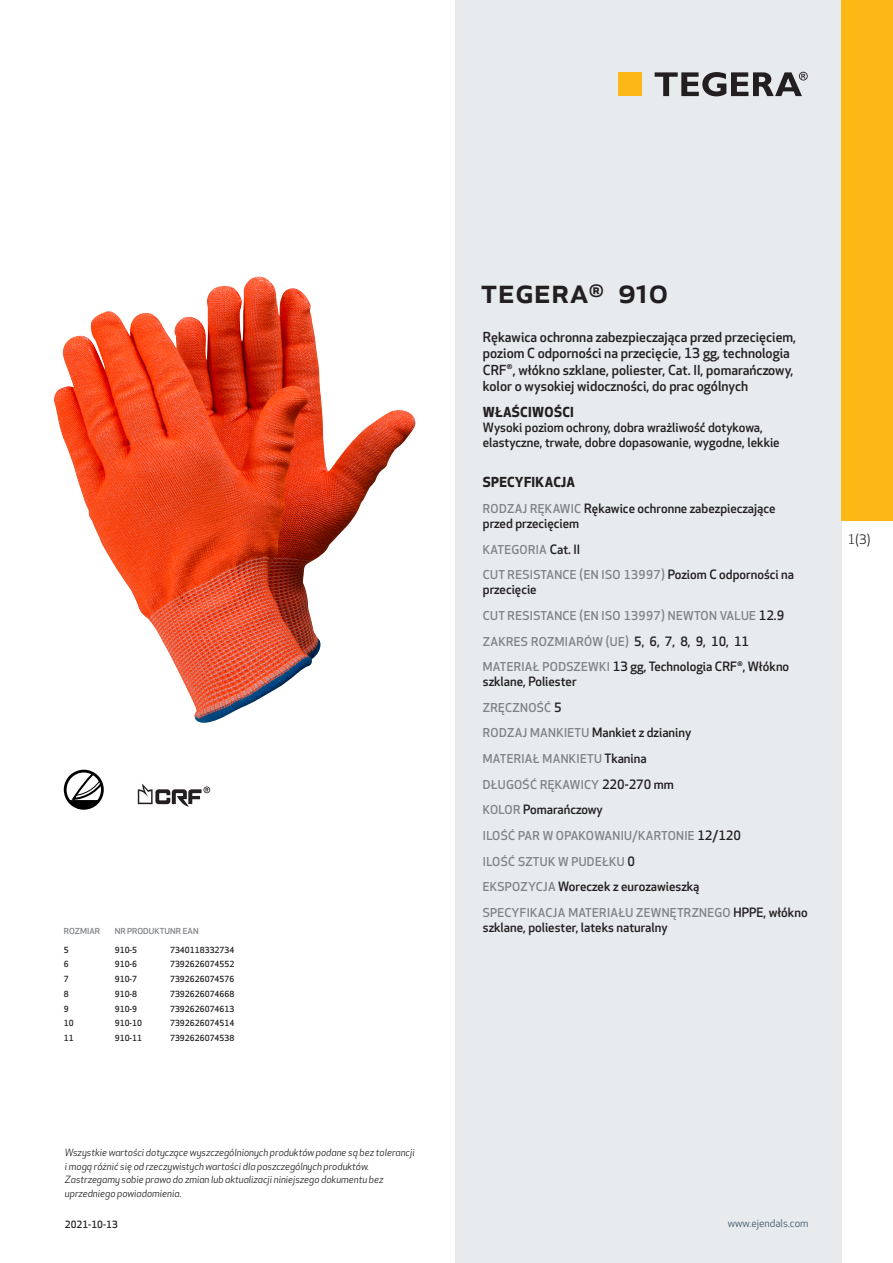
<style>
.page{position:relative;width:893px;height:1263px;background:#fff}
.page>*{position:absolute;margin:0;border:0;box-sizing:border-box;transform-origin:0 0}
.prodname{font:500 34.5px "Apex New";color:#231f20}
.Funktion_body{font:500 13.5px/16.5px "Apex New";color:#231f20}
.Funktion_body-2{font:700 13.5px "Apex New";letter-spacing:.025em;color:#231f20}
.t1{font:12.75px "Apex New";color:#231f20}
.Funktion_body-3{font:500 12.6px/15px "Apex New";color:#231f20}
.Funktion_body-4{font:500 12px "Apex New";letter-spacing:.025em;color:#808285}
.t2{font:10.5px "Apex New";color:#405968}
.t3{font:italic 9.75px/13.5px "Apex New";color:#231f20}
.t4{font:500 9.75px "Apex New";color:#231f20}
.ArticleTable_body{font:500 8.25px "Apex New";color:#231f20}
.ArticeTable_header{font:500 8.1px "Apex New";color:#808285;scale:1.06 1}
.s1{font-size:12px;color:#808285}
.s2{font-size:12.6px;color:#231f20}
</style>
<div class="page">
<div style="left:455px;top:0;width:387px;height:1263px;background:#e8ebee"></div>
<div style="left:842px;top:0;width:51px;height:520px;background:#fcb814"></div>
<img style="left:54px;top:276px;width:362px;height:447px">
<div style="left:618px;top:72px;width:24px;height:24px;background:#fcb814"></div>
<svg style="left:655px;top:72px;width:153px;height:24px"></svg>
<svg style="left:64px;top:770px;width:40px;height:40px"></svg>
<svg style="left:138px;top:784px;width:72px;height:22px"></svg>
<p class="prodname" style="left:480px;top:267px;width:189px">TEGERA<sup>®</sup> 910</p>
<p class="Funktion_body" style="left:483px;top:328px;width:315px">Rękawica ochronna zabezpieczająca przed przecięciem, poziom C odporności na przecięcie, 13 gg, technologia CRF<sup>®</sup>, włókno szklane, poliester, Cat. II, pomarańczowy, kolor o wysokiej widoczności, do prac ogólnych</p>
<p class="Funktion_body-2" style="left:483px;top:402px;width:93px">WŁAŚCIWOŚCI</p>
<p class="Funktion_body-3" style="left:483px;top:419px;width:298px">Wysoki poziom ochrony, dobra wrażliwość dotykowa, elastyczne, trwałe, dobre dopasowanie, wygodne, lekkie</p>
<p class="Funktion_body-2" style="left:483px;top:473px;width:94px">SPECYFIKACJA</p>
<p class="Funktion_body-3" style="left:483px;top:501px;width:294px"><span class="s1">RODZAJ RĘKAWIC</span> Rękawice ochronne zabezpieczające przed przecięciem</p>
<p class="Funktion_body-4" style="left:483px;top:541px;width:99px">KATEGORIA <span class="s2">Cat. II</span></p>
<p class="Funktion_body-4" style="left:483px;top:567px;width:313px">CUT RESISTANCE (EN ISO 13997) <span class="s2">Poziom C odporności na</span></p>
<p class="Funktion_body-3" style="left:483px;top:582px;width:55px">przecięcie</p>
<p class="Funktion_body-4" style="left:483px;top:607px;width:303px">CUT RESISTANCE (EN ISO 13997) NEWTON VALUE <span class="s2">12.9</span></p>
<p class="Funktion_body-4" style="left:483px;top:633px;width:268px">ZAKRES ROZMIARÓW (UE) <span class="s2">5, 6, 7, 8, 9, 10, 11</span></p>
<p class="Funktion_body-3" style="left:483px;top:659px;width:308px"><span class="s1">MATERIAŁ PODSZEWKI</span> 13 gg, Technologia CRF<sup>®</sup>, Włókno szklane, Poliester</p>
<p class="Funktion_body-4" style="left:483px;top:699px;width:80px">ZRĘCZNOŚĆ <span class="s2">5</span></p>
<p class="Funktion_body-3" style="left:483px;top:725px;width:210px"><span class="s1">RODZAJ MANKIETU</span> Mankiet z dzianiny</p>
<p class="Funktion_body-4" style="left:483px;top:751px;width:165px">MATERIAŁ MANKIETU <span class="s2">Tkanina</span></p>
<p class="Funktion_body-4" style="left:483px;top:776px;width:193px">DŁUGOŚĆ RĘKAWICY <span class="s2">220-270 mm</span></p>
<p class="Funktion_body-3" style="left:483px;top:802px;width:122px"><span class="s1">KOLOR</span> Pomarańczowy</p>
<p class="Funktion_body-4" style="left:483px;top:827px;width:260px">ILOŚĆ PAR W OPAKOWANIU/KARTONIE <span class="s2">12/120</span></p>
<p class="Funktion_body-4" style="left:483px;top:853px;width:154px">ILOŚĆ SZTUK W PUDEŁKU <span class="s2">0</span></p>
<p class="Funktion_body-3" style="left:483px;top:879px;width:218px"><span class="s1">EKSPOZYCJA</span> Woreczek z eurozawieszką</p>
<p class="Funktion_body-4" style="left:483px;top:904px;width:326px">SPECYFIKACJA MATERIAŁU ZEWNĘTRZNEGO <span class="s2">HPPE, włókno</span></p>
<p class="ArticeTable_header" style="left:64px;top:925px;width:36px">ROZMIAR</p>
<p class="ArticeTable_header" style="left:115px;top:925px;width:81px">NR PRODUKTUNR EAN</p>
<p class="Funktion_body-3" style="left:483px;top:919px;width:186px">szklane, poliester, lateks naturalny</p>
<p class="ArticleTable_body" style="left:64px;top:944px;width:6px">5</p>
<p class="ArticleTable_body" style="left:115px;top:944px;width:24px">910-5</p>
<p class="ArticleTable_body" style="left:170px;top:944px;width:66px">7340118332734</p>
<p class="ArticleTable_body" style="left:64px;top:959px;width:6px">6</p>
<p class="ArticleTable_body" style="left:115px;top:959px;width:24px">910-6</p>
<p class="ArticleTable_body" style="left:170px;top:959px;width:66px">7392626074552</p>
<p class="ArticleTable_body" style="left:64px;top:973px;width:6px">7</p>
<p class="ArticleTable_body" style="left:115px;top:973px;width:24px">910-7</p>
<p class="ArticleTable_body" style="left:170px;top:973px;width:66px">7392626074576</p>
<p class="ArticleTable_body" style="left:64px;top:988px;width:6px">8</p>
<p class="ArticleTable_body" style="left:115px;top:988px;width:24px">910-8</p>
<p class="ArticleTable_body" style="left:170px;top:988px;width:66px">7392626074668</p>
<p class="ArticleTable_body" style="left:64px;top:1003px;width:6px">9</p>
<p class="ArticleTable_body" style="left:115px;top:1003px;width:24px">910-9</p>
<p class="ArticleTable_body" style="left:170px;top:1003px;width:66px">7392626074613</p>
<p class="ArticleTable_body" style="left:64px;top:1018px;width:11px">10</p>
<p class="ArticleTable_body" style="left:115px;top:1018px;width:29px">910-10</p>
<p class="ArticleTable_body" style="left:170px;top:1018px;width:66px">7392626074514</p>
<p class="ArticleTable_body" style="left:64px;top:1032px;width:11px">11</p>
<p class="ArticleTable_body" style="left:115px;top:1032px;width:29px">910-11</p>
<p class="ArticleTable_body" style="left:170px;top:1032px;width:66px">7392626074538</p>
<p class="t1" style="left:848px;top:531px;width:24px">1(3)</p>
<p class="t3" style="left:65px;top:1146px;width:351px">Wszystkie wartości dotyczące wyszczególnionych produktów podane są bez tolerancji i mogą różnić się od rzeczywistych wartości dla poszczególnych produktów.<br>Zastrzegamy sobie prawo do zmian lub aktualizacji niniejszego dokumentu bez uprzedniego powiadomienia.</p>
<p class="t4" style="left:65px;top:1218px;width:54px">2021-10-13</p>
<p class="t2" style="left:728px;top:1217px;width:82px">www.ejendals.com</p>
</div>
